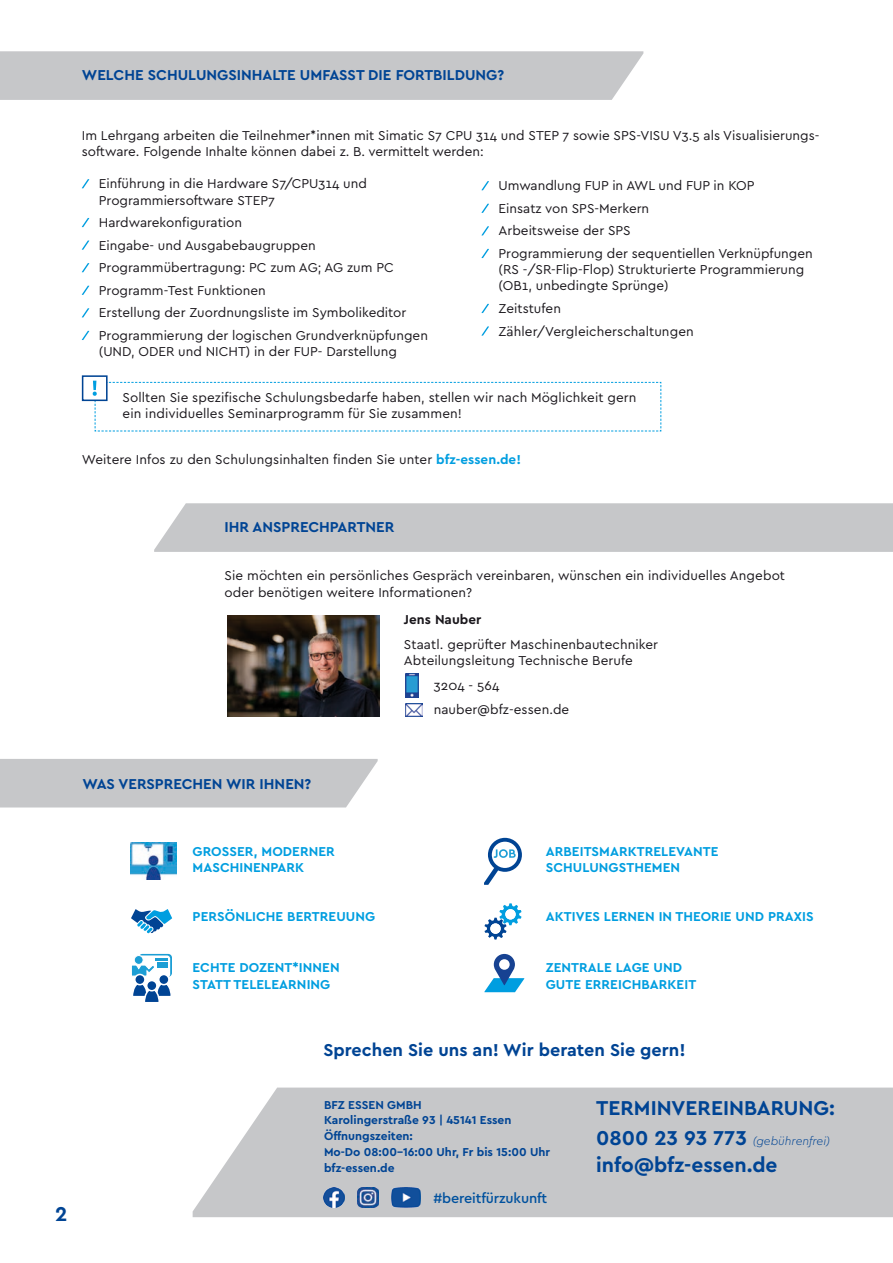
<style>
.page{position:relative;width:893px;height:1263px;background:#fff}
.page>*{position:absolute;margin:0;border:0;box-sizing:border-box;transform-origin:0 0}
.t1{font:700 21px "Cera Pro";color:#004494}
.Bodytype_kleiner_Ein{font:700 18px "Cera Pro";color:#004494}
.t2{font:700 15px "Cera Pro";color:#004494}
.Bodytype_kleiner_Ein-2{font:500 14.4px "Cera Pro";letter-spacing:-.01em;color:#00519e}
.Bodytype_9p{font:13.5px/16.2px "Cera Pro";color:#1a171c}
.Bodytype_9p-2{font:700 13.5px/16.2px "Cera Pro";letter-spacing:.005em;color:#009ee0}
.Bodytype{font:13.5px/16.2px "Cera Pro";color:#1a171c}
.Bodytype_9p-3{font:700 13.5px "Cera Pro";letter-spacing:.005em;color:#1a171c}
.t3{font:700 12px/15.8px "Cera Pro";color:#004494}
.t4{font:italic 300 12px "Cera Pro";color:#004494}
.s1{font-weight:700;color:#009ee0}
.s2{font-weight:700;font-style:normal;font-size:21px}
</style>
<div class="page">
<div style="left:0;top:759px;width:378px;height:48px;background:#c6c7c9"></div>
<div style="left:193px;top:1087px;width:700px;height:130px;background:#c6c7c9"></div>
<svg style="left:82px;top:179px;width:7px;height:9px"></svg>
<svg style="left:82px;top:218px;width:7px;height:9px"></svg>
<svg style="left:82px;top:241px;width:7px;height:9px"></svg>
<svg style="left:82px;top:263px;width:7px;height:9px"></svg>
<svg style="left:82px;top:286px;width:7px;height:9px"></svg>
<svg style="left:82px;top:308px;width:7px;height:9px"></svg>
<svg style="left:82px;top:331px;width:7px;height:9px"></svg>
<div style="left:0;top:51px;width:643px;height:49px;background:#c6c7c9"></div>
<div style="left:139px;top:954px;width:33px;height:23px;border:1px solid #1c9ed5;border-radius:3px"></div>
<div style="left:137px;top:955px;width:33px;height:22px;background:#fff;border-radius:3px"></div>
<svg style="left:131px;top:958px;width:41px;height:44px"></svg>
<div style="left:134px;top:955px;width:9px;height:9px;background:#1c9ed5;border-radius:50%"></div>
<div style="left:134px;top:955px;width:9px;height:10px;border:1px solid #fff;border-radius:50%"></div>
<div style="left:135px;top:974px;width:10px;height:11px;background:#004494;border-radius:50%"></div>
<div style="left:134px;top:974px;width:12px;height:11px;border:2px solid #fff;border-radius:50%"></div>
<svg style="left:131px;top:909px;width:41px;height:24px"></svg>
<svg style="left:484px;top:838px;width:38px;height:47px"></svg>
<svg style="left:484px;top:903px;width:37px;height:36px"></svg>
<div style="left:490px;top:923px;width:11px;height:11px;background:#fff;border-radius:50%"></div>
<div style="left:505px;top:909px;width:11px;height:10px;background:#fff;border-radius:50%"></div>
<svg style="left:484px;top:954px;width:40px;height:38px"></svg>
<img style="left:392px;top:1187px;width:29px;height:20px">
<img style="left:358px;top:1187px;width:20px;height:20px">
<img style="left:323px;top:1187px;width:21px;height:20px">
<img style="left:131px;top:843px;width:46px;height:37px">
<div style="left:154px;top:503px;width:739px;height:49px;background:#c6c7c9"></div>
<img style="left:227px;top:615px;width:153px;height:101px">
<img style="left:405px;top:704px;width:18px;height:12px">
<img style="left:405px;top:673px;width:14px;height:24px">
<svg style="left:93px;top:381px;width:569px;height:51px"></svg>
<div style="left:82px;top:375px;width:26px;height:26px;border:2px solid #004494"></div>
<svg style="left:482px;top:181px;width:7px;height:9px"></svg>
<svg style="left:482px;top:204px;width:7px;height:9px"></svg>
<svg style="left:482px;top:226px;width:7px;height:9px"></svg>
<svg style="left:482px;top:249px;width:7px;height:9px"></svg>
<svg style="left:482px;top:304px;width:7px;height:9px"></svg>
<svg style="left:482px;top:326px;width:7px;height:10px"></svg>
<p class="t2" style="left:82px;top:65px;width:424px">WELCHE SCHULUNGSINHALTE UMFASST DIE FORTBILDUNG?</p>
<p class="Bodytype" style="left:82px;top:127px;width:739px">Im Lehrgang arbeiten die Teilnehmer*innen mit Simatic S7 CPU 314 und STEP 7 sowie SPS-VISU V3.5 als Visualisierungs&shy;software. Folgende Inhalte können dabei z. B. vermittelt werden:</p>
<p class="Bodytype_9p" style="left:99px;top:175px;width:270px">Einführung in die Hardware S7/CPU314 und<br>Programmiersoftware STEP7</p>
<p class="Bodytype_9p" style="left:99px;top:214px;width:145px">Hardwarekonfiguration</p>
<p class="Bodytype_9p" style="left:99px;top:236px;width:218px">Eingabe- und Ausgabebaugruppen</p>
<p class="Bodytype_9p" style="left:99px;top:259px;width:296px">Programmübertragung: PC zum AG; AG zum PC</p>
<p class="Bodytype_9p" style="left:99px;top:282px;width:168px">Programm-Test Funktionen</p>
<p class="Bodytype_9p" style="left:99px;top:304px;width:309px">Erstellung der Zuordnungsliste im Symbolikeditor</p>
<p class="Bodytype_9p" style="left:99px;top:327px;width:331px">Programmierung der logischen Grundverknüpfungen (UND, ODER und NICHT) in der FUP- Darstellung</p>
<p class="Bodytype_9p" style="left:499px;top:177px;width:257px">Umwandlung FUP in AWL und FUP in KOP</p>
<p class="Bodytype_9p" style="left:499px;top:200px;width:152px">Einsatz von SPS-Merkern</p>
<p class="Bodytype_9p" style="left:499px;top:222px;width:134px">Arbeitsweise der SPS</p>
<p class="Bodytype_9p" style="left:499px;top:245px;width:316px">Programmierung der sequentiellen Verknüpfungen (RS -/SR-Flip-Flop) Strukturierte Programmierung (OB1, unbedingte Sprünge)</p>
<p class="Bodytype_9p" style="left:499px;top:300px;width:64px">Zeitstufen</p>
<p class="Bodytype_9p" style="left:499px;top:322px;width:197px">Zähler/Vergleicherschaltungen</p>
<p class="Bodytype_9p" style="left:123px;top:389px;width:515px">Sollten Sie spezifische Schulungsbedarfe haben, stellen wir nach Möglichkeit gern ein individuelles Seminarprogramm für Sie zusammen!</p>
<p class="Bodytype_9p" style="left:82px;top:451px;width:441px">Weitere Infos zu den Schulungsinhalten finden Sie unter <span class="s1">bfz-essen.de!</span></p>
<p class="t2" style="left:225px;top:517px;width:171px">IHR ANSPRECHPARTNER</p>
<p class="Bodytype_9p" style="left:225px;top:567px;width:562px">Sie möchten ein persönliches Gespräch vereinbaren, wünschen ein individuelles Angebot oder benötigen weitere Informationen?</p>
<p class="Bodytype_9p-3" style="left:404px;top:611px;width:79px">Jens Nauber</p>
<p class="Bodytype_9p" style="left:404px;top:636px;width:256px">Staatl. geprüfter Maschinenbautechniker<br>Abteilungsleitung Technische Berufe</p>
<p class="Bodytype_9p" style="left:434px;top:676px;width:67px">3204 - 564</p>
<p class="Bodytype_9p" style="left:434px;top:701px;width:137px">nauber@bfz-essen.de</p>
<p class="t2" style="left:82px;top:774px;width:230px">WAS VERSPRECHEN WIR IHNEN?</p>
<p class="t1" style="left:55px;top:1200px;width:14px">2</p>
<p class="Bodytype_9p-2" style="left:193px;top:843px;width:144px">GROSSER, MODERNER<br>MASCHINENPARK</p>
<p class="Bodytype_9p-2" style="left:546px;top:843px;width:174px">ARBEITSMARKTRELEVANTE<br>SCHULUNGSTHEMEN</p>
<p class="Bodytype_9p-2" style="left:193px;top:908px;width:184px">PERSÖNLICHE BERTREUUNG</p>
<p class="Bodytype_9p-2" style="left:546px;top:908px;width:269px">AKTIVES LERNEN IN THEORIE UND PRAXIS</p>
<p class="Bodytype_9p-2" style="left:193px;top:959px;width:149px">ECHTE DOZENT*INNEN<br>STATT TELELEARNING</p>
<p class="Bodytype_9p-2" style="left:546px;top:959px;width:152px">ZENTRALE LAGE UND<br>GUTE ERREICHBARKEIT</p>
<p class="Bodytype_kleiner_Ein" style="left:323px;top:1038px;width:364px">Sprechen Sie uns an! Wir beraten Sie gern!</p>
<p class="t3" style="left:324px;top:1096px;width:189px">BFZ ESSEN GMBH<br>Karolingerstraße 93 | 45141 Essen</p>
<p class="t3" style="left:324px;top:1128px;width:228px">Öffnungszeiten:<br>Mo-Do 08:00-16:00 Uhr, Fr bis 15:00 Uhr</p>
<p class="t3" style="left:324px;top:1159px;width:72px">bfz-essen.de</p>
<p class="Bodytype_kleiner_Ein-2" style="left:433px;top:1189px;width:115px">#bereitfürzukunft</p>
<p class="t1" style="left:596px;top:1094px;width:240px">TERMINVEREINBARUNG:</p>
<p class="t4" style="left:596px;top:1133px;width:235px"><span class="s2">0800 23 93 773</span> (gebührenfrei)</p>
<p class="t1" style="left:596px;top:1151px;width:183px">info@bfz-essen.de</p>
</div>
